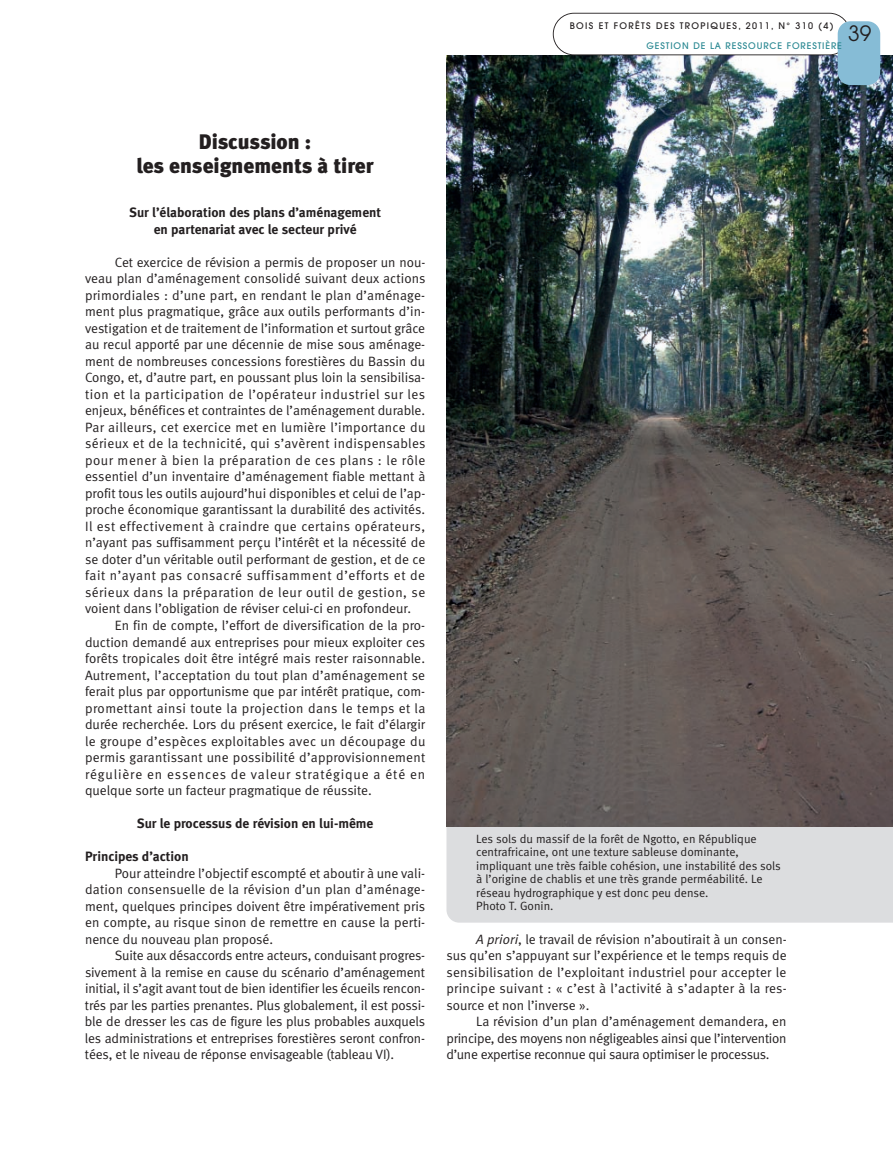
<style>
.page{position:relative;width:893px;height:1149px;background:#fff}
.page>*{position:absolute;margin:0;border:0;box-sizing:border-box;transform-origin:0 0}
.t1{font:21px/24px "Meta Black LF";color:#231f20;text-align:center}
.t2{font:21px "Avant Garde";color:#231f20}
.t3{font:13.5px/16.5px "Meta Normal LF";color:#231f20;text-align:justify}
.t4{font:13.5px/16.5px "Meta Bold LF";color:#231f20;text-align:center}
.t5{font:12px/13.5px "Meta Normal LF";color:#231f20}
.t6{font:500 9px "Avant Garde";letter-spacing:.15em;color:#231f20}
.t7{font:500 9px "Avant Garde";letter-spacing:.1em;color:#2c8993}
.s1{font-style:italic}
</style>
<div class="page">
<div style="left:446px;top:826px;width:447px;height:96px;background:#dcdddf"></div>
<img style="left:446px;top:55px;width:447px;height:771px">
<svg style="left:553px;top:13px;width:294px;height:42px"></svg>
<div style="left:838px;top:21px;width:42px;height:64px;background:#86bcd6;border-radius:13px"></div>
<p class="t6" style="left:570px;top:23px;width:265px">BOIS ET FORÊTS DES TROPIQUES, 2011, N° 310 (4)</p>
<h1 class="t2" style="left:848px;top:26px;width:25px">39</h1>
<p class="t7" style="left:646px;top:42px;width:197px">GESTION DE LA RESSOURCE FORESTIÈRE</p>
<h1 class="t1" style="left:137px;top:131px;width:239px">Discussion :<br>les enseignements à tirer</h1>
<p class="t4" style="left:129px;top:205px;width:253px">Sur l’élaboration des plans d’aménagement en partenariat avec le secteur privé</p>
<p class="t3" style="left:85px;top:255px;width:342px;text-indent:30px">Cet exercice de révision a permis de proposer un nou&shy;veau plan d’aménagement consolidé suivant deux actions primordiales : d’une part, en rendant le plan d’aménage&shy;ment plus pragmatique, grâce aux outils performants d’in&shy;vestigation et de traitement de l’information et surtout grâce au recul apporté par une décennie de mise sous aménage&shy;ment de nombreuses concessions forestières du Bassin du Congo, et, d’autre part, en poussant plus loin la sensibilisa&shy;tion et la participation de l’opérateur industriel sur les enjeux, bénéfices et contraintes de l’aménagement durable.<br>Par ailleurs, cet exercice met en lumière l’importance du sérieux et de la technicité, qui s’avèrent indispensables pour mener à bien la préparation de ces plans : le rôle essentiel d’un inventaire d’aménagement fiable mettant à profit tous les outils aujourd’hui disponibles et celui de l’ap&shy;proche économique garantissant la durabilité des activités.<br>Il est effectivement à craindre que certains opérateurs, n’ayant pas suffisamment perçu l’intérêt et la nécessité de se doter d’un véritable outil performant de gestion, et de ce fait n’ayant pas consacré suffisamment d’efforts et de sérieux dans la préparation de leur outil de gestion, se voient dans l’obligation de réviser celui-ci en profondeur.</p>
<p class="t3" style="left:85px;top:618px;width:342px;text-indent:30px">En fin de compte, l’effort de diversification de la pro&shy;duction demandé aux entreprises pour mieux exploiter ces forêts tropicales doit être intégré mais rester raisonnable.<br>Autrement, l’acceptation du tout plan d’aménagement se ferait plus par opportunisme que par intérêt pratique, com&shy;promettant ainsi toute la projection dans le temps et la durée recherchée. Lors du présent exercice, le fait d’élargir le groupe d’espèces exploitables avec un découpage du permis garantissant une possibilité d’approvisionnement régulière en essences de valeur stratégique a été en quelque sorte un facteur pragmatique de réussite.</p>
<p class="t4" style="left:137px;top:816px;width:238px">Sur le processus de révision en lui-même</p>
<p class="t4" style="left:85px;top:849px;width:105px">Principes d’action</p>
<p class="t3" style="left:85px;top:865px;width:342px;text-indent:30px">Pour atteindre l’objectif escompté et aboutir à une vali&shy;dation consensuelle de la révision d’un plan d’aménage&shy;ment, quelques principes doivent être impérativement pris en compte, au risque sinon de remettre en cause la perti&shy;nence du nouveau plan proposé.</p>
<p class="t3" style="left:85px;top:948px;width:342px;text-indent:30px">Suite aux désaccords entre acteurs, conduisant progres&shy;sivement à la remise en cause du scénario d’aménagement initial, il s’agit avant tout de bien identifier les écueils rencon&shy;trés par les parties prenantes. Plus globalement, il est possi&shy;ble de dresser les cas de figure les plus probables auxquels les administrations et entreprises forestières seront confron&shy;tées, et le niveau de réponse envisageable (tableau VI).</p>
<p class="t5" style="left:476px;top:832px;width:306px">Les sols du massif de la forêt de Ngotto, en République centrafricaine, ont une texture sableuse dominante, impliquant une très faible cohésion, une instabilité des sols à l’origine de chablis et une très grande perméabilité. Le réseau hydrographique y est donc peu dense.<br>Photo T. Gonin.</p>
<p class="t3" style="left:446px;top:931px;width:342px;text-indent:30px"><span class="s1">A priori</span>, le travail de révision n’aboutirait à un consen&shy;sus qu’en s’appuyant sur l’expérience et le temps requis de sensibilisation de l’exploitant industriel pour accepter le principe suivant : « c’est à l’activité à s’adapter à la res&shy;source et non l’inverse ».</p>
<p class="t3" style="left:446px;top:1014px;width:342px;text-indent:30px">La révision d’un plan d’aménagement demandera, en principe, des moyens non négligeables ainsi que l’intervention d’une expertise reconnue qui saura optimiser le processus.</p>
</div>
